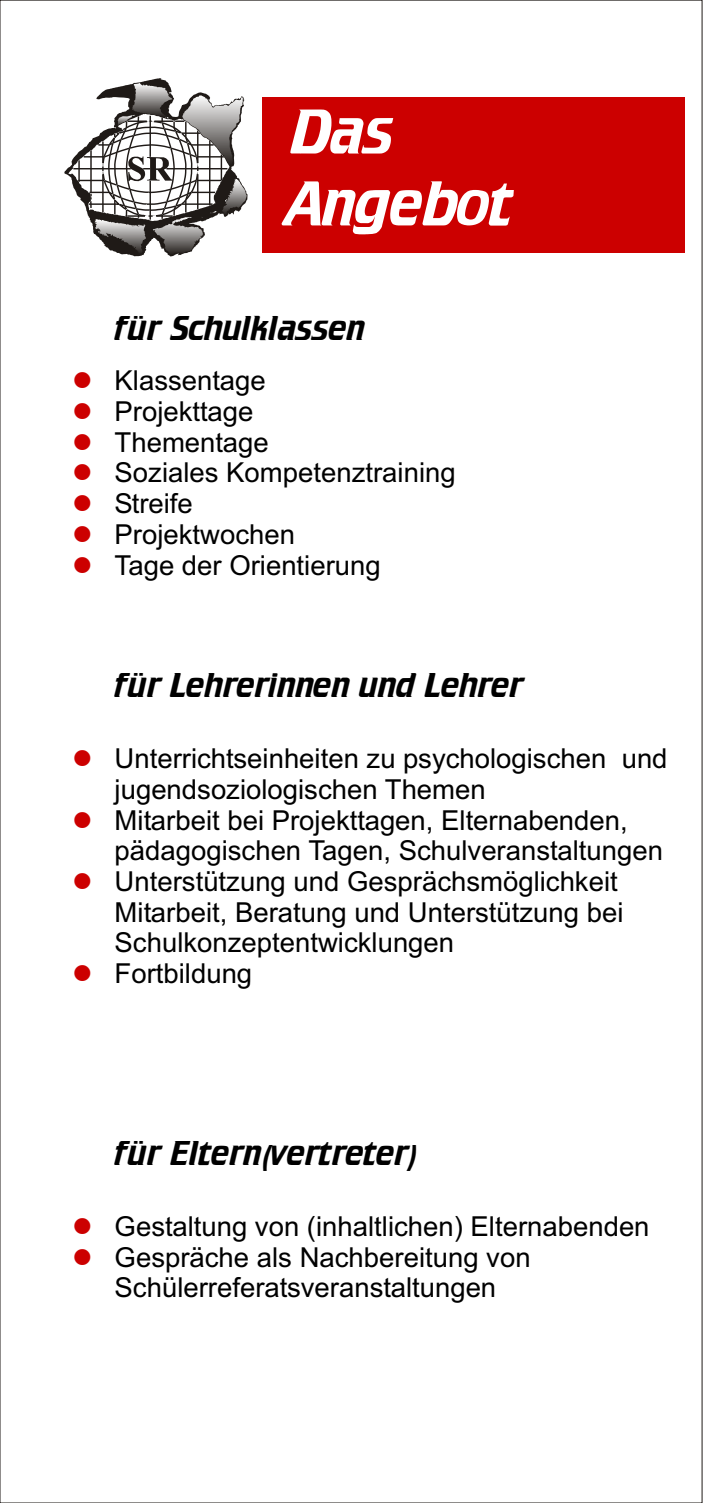
<style>
.page{position:relative;width:703px;height:1503px;background:#fff}
.page>*{position:absolute;margin:0;border:0;box-sizing:border-box;transform-origin:0 0}
.t1{font:55px/72px "Crillee";color:#fff}
.t2{font:30px "Crillee";color:#000}
.t3{font:27.5px/30.8px "Arial";color:#000}
.t4{font:27.5px/30.8px "Wingdings";color:#c00;text-align:justify}
</style>
<div class="page">
<svg style="left:64px;top:78px;width:183px;height:178px"></svg>
<div style="left:262px;top:97px;width:422px;height:156px;background:#c00"></div>
<h1 class="t1" style="left:290px;top:101px;width:224px">Das<br>Angebot</h1>
<p class="t4" style="left:72px;top:367px;width:22px">● ● ● ● ● ● ●</p>
<p class="t2" style="left:115px;top:316px;width:251px">für Schulklassen</p>
<p class="t3" style="left:115px;top:368px;width:342px">Klassentage<br>Projekttage<br>Thementage<br>Soziales Kompetenztraining<br>Streife<br>Projektwochen<br>Tage der Orientierung</p>
<p class="t4" style="left:72px;top:745px;width:22px">●</p>
<p class="t4" style="left:72px;top:806px;width:22px">●</p>
<p class="t4" style="left:72px;top:868px;width:22px">●</p>
<p class="t4" style="left:72px;top:960px;width:22px">●</p>
<p class="t2" style="left:115px;top:672px;width:410px">für Lehrerinnen und Lehrer</p>
<p class="t3" style="left:115px;top:745px;width:554px">Unterrichtseinheiten zu psychologischen und jugendsoziologischen Themen<br>Mitarbeit bei Projekttagen, Elternabenden, pädagogischen Tagen, Schulveranstaltungen Unterstützung und Gesprächsmöglichkeit Mitarbeit, Beratung und Unterstützung bei Schulkonzeptentwicklungen<br>Fortbildung</p>
<p class="t2" style="left:115px;top:1140px;width:305px">für Eltern(vertreter)</p>
<p class="t3" style="left:115px;top:1213px;width:536px">Gestaltung von (inhaltlichen) Elternabenden<br>Gespräche als Nachbereitung von<br>Schülerreferatsveranstaltungen</p>
</div>
